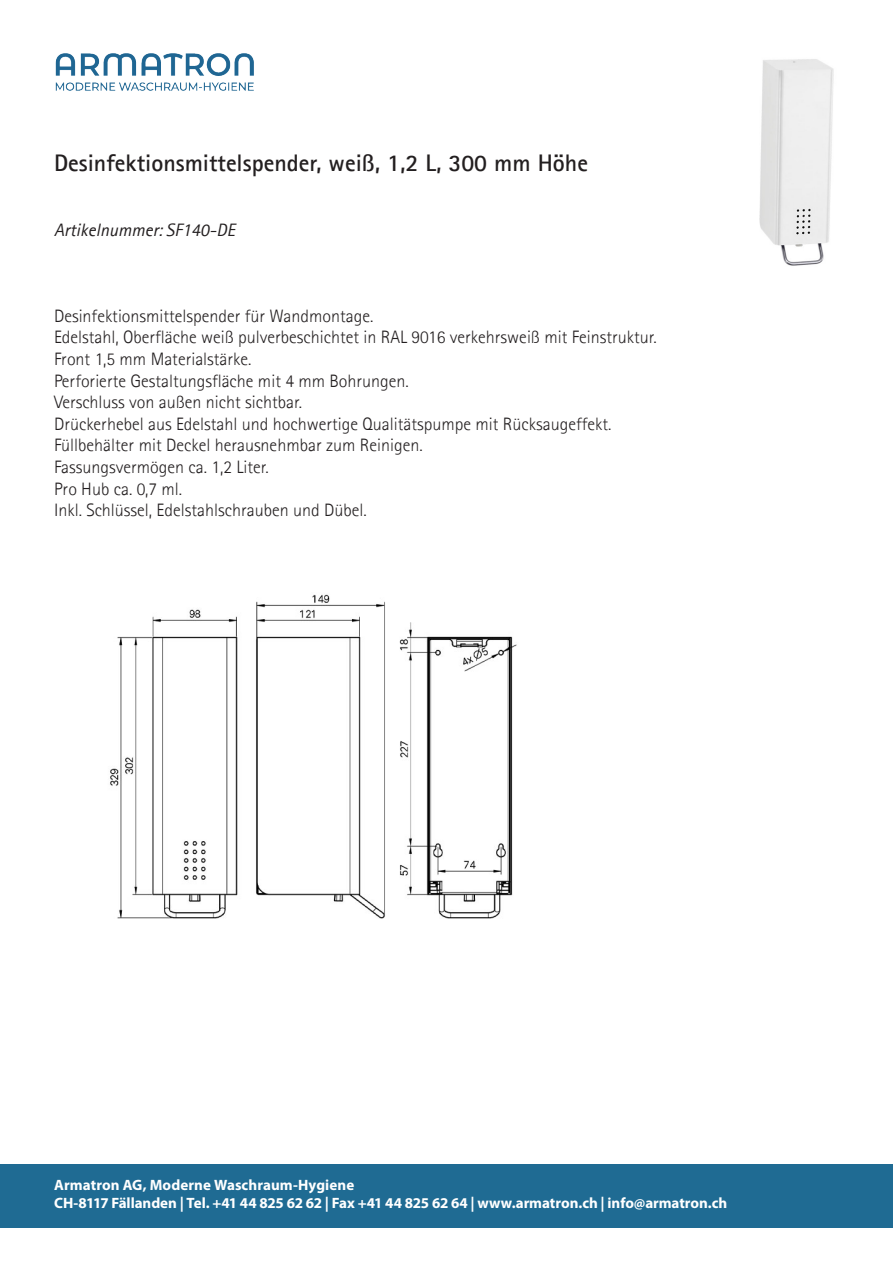
<style>
.page{position:relative;width:893px;height:1263px;background:#fff}
.page>*{position:absolute;margin:0;border:0;box-sizing:border-box;transform-origin:0 0}
.t1{font:700 24px "Agfa Rotis Sans Serif";color:#231f20}
.t2{font:300 18px "Agfa Rotis Sans Serif";color:#231f20}
.t3{font:italic 18px "Agfa Rotis Sans Serif";color:#231f20}
.t4{font:700 15px/18px "Myriad Pro";letter-spacing:-.005em;color:#fff}
</style>
<div class="page">
<div style="left:0;top:1164px;width:893px;height:64px;background:#1f6b93"></div>
<img style="left:55px;top:53px;width:199px;height:38px">
<img style="left:759px;top:59px;width:75px;height:207px">
<img style="left:110px;top:594px;width:407px;height:325px">
<p class="t1" style="left:54px;top:147px;width:536px">Desinfektionsmittelspender, weiß, 1,2 L, 300 mm Höhe</p>
<p class="t3" style="left:54px;top:219px;width:183px">Artikelnummer: SF140-DE</p>
<p class="t2" style="left:54px;top:305px;width:321px">Desinfektionsmittelspender für Wandmontage.</p>
<p class="t2" style="left:54px;top:327px;width:604px">Edelstahl, Oberfläche weiß pulverbeschichtet in RAL 9016 verkehrsweiß mit Feinstruktur.</p>
<p class="t2" style="left:54px;top:349px;width:199px">Front 1,5 mm Materialstärke.</p>
<p class="t2" style="left:54px;top:370px;width:356px">Perforierte Gestaltungsfläche mit 4 mm Bohrungen.</p>
<p class="t2" style="left:54px;top:392px;width:250px">Verschluss von außen nicht sichtbar.</p>
<p class="t2" style="left:54px;top:413px;width:559px">Drückerhebel aus Edelstahl und hochwertige Qualitätspumpe mit Rücksaugeffekt.</p>
<p class="t2" style="left:54px;top:435px;width:370px">Füllbehälter mit Deckel herausnehmbar zum Reinigen.</p>
<p class="t2" style="left:54px;top:457px;width:216px">Fassungsvermögen ca. 1,2 Liter.</p>
<p class="t2" style="left:54px;top:478px;width:130px">Pro Hub ca. 0,7 ml.</p>
<p class="t2" style="left:54px;top:500px;width:314px">Inkl. Schlüssel, Edelstahlschrauben und Dübel.</p>
<p class="t4" style="left:54px;top:1175px;width:675px">Armatron AG, Moderne Waschraum-Hygiene<br>CH-8117 Fällanden | Tel. +41 44 825 62 62 | Fax +41 44 825 62 64 | www.armatron.ch | info@armatron.ch</p>
</div>
